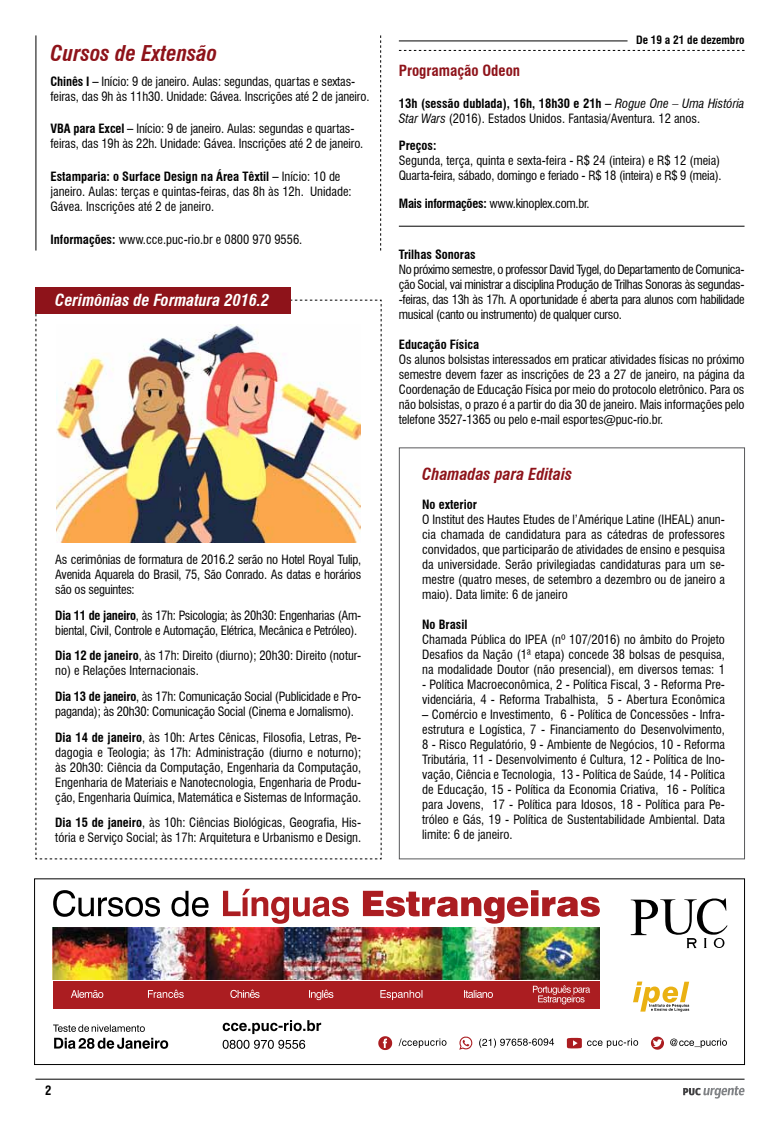
<style>
.page{position:relative;width:780px;height:1134px;background:#fff}
.page>*{position:absolute;margin:0;border:0;box-sizing:border-box;transform-origin:0 0}
.t1{font:italic 700 condensed 21.25px "Swiss 721 BT";color:#8e131a}
.t2{font:italic 700 condensed 16.25px "Swiss 721 BT";color:#fff}
.t3{font:italic 700 condensed 16.25px "Swiss 721 BT";color:#8e131a}
.t4{font:700 condensed 15px "Swiss 721 BT";color:#8e131a}
.t5{font:condensed 12.5px/15px "Swiss 721 BT";color:#000}
.t6{font:condensed 12.5px/15px "Swiss 721 BT";letter-spacing:-.02em;color:#000}
.t7{font:700 condensed 12.5px "Swiss 721 BT";color:#000}
.t8{font:700 condensed 11.25px "Swiss 721 BT";color:#000}
.s1{font-weight:700}
.s2{font-style:italic}
</style>
<div class="page">
<hr style="left:35px;top:1079px;width:709px;height:1px;background:#000">
<svg style="left:683px;top:1086px;width:61px;height:12px"></svg>
<svg style="left:35px;top:299px;width:347px;height:561px"></svg>
<div style="left:35px;top:287px;width:256px;height:26px;background:#8e131a"></div>
<div style="left:399px;top:447px;width:346px;height:412px;border:1px solid #58595b"></div>
<svg style="left:399px;top:50px;width:345px;height:1px"></svg>
<hr style="left:399px;top:40px;width:228px;height:1px;background:#000">
<hr style="left:399px;top:226px;width:345px;height:1px;background:#000">
<hr style="left:35px;top:35px;width:1px;height:216px;background:#000">
<svg style="left:380px;top:35px;width:1px;height:216px"></svg>
<img style="left:57px;top:324px;width:303px;height:218px">
<div style="left:53px;top:981px;width:546px;height:27px;background:#ab1d21"></div>
<img style="left:52px;top:927px;width:548px;height:52px">
<svg style="left:71px;top:989px;width:422px;height:11px"></svg>
<svg style="left:630px;top:898px;width:97px;height:51px"></svg>
<svg style="left:633px;top:981px;width:56px;height:30px"></svg>
<svg style="left:533px;top:985px;width:57px;height:19px"></svg>
<svg style="left:53px;top:890px;width:155px;height:27px"></svg>
<svg style="left:223px;top:889px;width:376px;height:35px"></svg>
<svg style="left:53px;top:1024px;width:115px;height:25px"></svg>
<svg style="left:223px;top:1020px;width:98px;height:29px"></svg>
<svg style="left:670px;top:1038px;width:57px;height:10px"></svg>
<svg style="left:651px;top:1036px;width:13px;height:14px"></svg>
<svg style="left:567px;top:1038px;width:71px;height:10px"></svg>
<svg style="left:479px;top:1038px;width:75px;height:10px"></svg>
<svg style="left:459px;top:1036px;width:14px;height:14px"></svg>
<svg style="left:398px;top:1038px;width:48px;height:10px"></svg>
<svg style="left:378px;top:1036px;width:14px;height:14px"></svg>
<div style="left:34px;top:878px;width:710px;height:187px;border:1px solid #000"></div>
<h1 class="t1" style="left:51px;top:40px;width:168px">Cursos de Extensão</h1>
<p class="t5" style="left:51px;top:73px;width:320px"><span class="s1">Chinês I –</span> Início: 9 de janeiro. Aulas: segundas, quartas e sextas&shy;feiras, das 9h às 11h30. Unidade: Gávea. Inscrições até 2 de janeiro.</p>
<p class="t5" style="left:51px;top:121px;width:314px"><span class="s1">VBA para Excel –</span> Início: 9 de janeiro. Aulas: segundas e quartas&shy;feiras, das 19h às 22h. Unidade: Gávea. Inscrições até 2 de janeiro.</p>
<p class="t5" style="left:51px;top:169px;width:303px"><span class="s1">Estamparia: o Surface Design na Área Têxtil –</span> Início: 10 de janeiro. Aulas: terças e quintas-feiras, das 8h às 12h. Unidade:<br>Gávea. Inscrições até 2 de janeiro.</p>
<p class="t5" style="left:51px;top:232px;width:253px"><span class="s1">Informações:</span> www.cce.puc-rio.br e 0800 970 9556.</p>
<h2 class="t2" style="left:55px;top:291px;width:215px">Cerimônias de Formatura 2016.2</h2>
<p class="t5" style="left:55px;top:552px;width:307px;text-align:justify">As cerimônias de formatura de 2016.2 serão no Hotel Royal Tulip, Avenida Aquarela do Brasil, 75, São Conrado. As datas e horários são os seguintes:</p>
<p class="t6" style="left:55px;top:608px;width:307px"><span class="s1">Dia 11 de janeiro</span>, às 17h: Psicologia; às 20h30: Engenharias (Am&shy;biental, Civil, Controle e Automação, Elétrica, Mecânica e Petróleo).</p>
<p class="t5" style="left:55px;top:648px;width:307px"><span class="s1">Dia 12 de janeiro</span>, às 17h: Direito (diurno); 20h30: Direito (notur&shy;no) e Relações Internacionais.</p>
<p class="t6" style="left:55px;top:689px;width:307px"><span class="s1">Dia 13 de janeiro</span>, às 17h: Comunicação Social (Publicidade e Pro&shy;paganda); às 20h30: Comunicação Social (Cinema e Jornalismo).</p>
<p class="t5" style="left:55px;top:729px;width:307px;text-align:justify"><span class="s1">Dia 14 de janeiro</span>, às 10h: Artes Cênicas, Filosofia, Letras, Pe&shy;dagogia e Teologia; às 17h: Administração (diurno e noturno); às 20h30: Ciência da Computação, Engenharia da Computação, Engenharia de Materiais e Nanotecnologia, Engenharia de Produ&shy;ção, Engenharia Química, Matemática e Sistemas de Informação.</p>
<p class="t5" style="left:55px;top:815px;width:307px"><span class="s1">Dia 15 de janeiro</span>, às 10h: Ciências Biológicas, Geografia, His&shy;tória e Serviço Social; às 17h: Arquitetura e Urbanismo e Design.</p>
<p class="t4" style="left:399px;top:61px;width:123px">Programação Odeon</p>
<p class="t8" style="left:636px;top:33px;width:110px">De 19 a 21 de dezembro</p>
<p class="t5" style="left:399px;top:96px;width:347px"><span class="s1">13h (sessão dublada), 16h, 18h30 e 21h –</span> <span class="s2">Rogue One – Uma História<br>Star Wars</span> (2016). Estados Unidos. Fantasia/Aventura. 12 anos.</p>
<p class="t7" style="left:399px;top:138px;width:39px">Preços:</p>
<p class="t5" style="left:399px;top:153px;width:324px">Segunda, terça, quinta e sexta-feira - R$ 24 (inteira) e R$ 12 (meia)<br>Quarta-feira, sábado, domingo e feriado - R$ 18 (inteira) e R$ 9 (meia).</p>
<p class="t6" style="left:399px;top:196px;width:192px"><span class="s1">Mais informações:</span> www.kinoplex.com.br.</p>
<p class="t7" style="left:399px;top:247px;width:78px">Trilhas Sonoras</p>
<p class="t5" style="left:399px;top:262px;width:347px;text-align:justify">No próximo semestre, o professor David Tygel, do Departamento de Comunica&shy;ção Social, vai ministrar a disciplina Produção de Trilhas Sonoras às segundas--feiras, das 13h às 17h. A oportunidade é aberta para alunos com habilidade musical (canto ou instrumento) de qualquer curso.</p>
<p class="t7" style="left:399px;top:337px;width:82px">Educação Física</p>
<p class="t5" style="left:399px;top:352px;width:347px;text-align:justify">Os alunos bolsistas interessados em praticar atividades físicas no próximo semestre devem fazer as inscrições de 23 a 27 de janeiro, na página da Coordenação de Educação Física por meio do protocolo eletrônico. Para os não bolsistas, o prazo é a partir do dia 30 de janeiro. Mais informações pelo telefone 3527-1365 ou pelo e-mail esportes@puc-rio.br.</p>
<h2 class="t3" style="left:422px;top:464px;width:151px">Chamadas para Editais</h2>
<p class="t7" style="left:422px;top:497px;width:56px">No exterior</p>
<p class="t5" style="left:422px;top:512px;width:304px;text-align:justify">O Institut des Hautes Etudes de l’Amérique Latine (IHEAL) anun&shy;cia chamada de candidatura para as cátedras de professores convidados, que participarão de atividades de ensino e pesquisa da universidade. Serão privilegiadas candidaturas para um se&shy;mestre (quatro meses, de setembro a dezembro ou de janeiro a maio). Data limite: 6 de janeiro</p>
<p class="t7" style="left:422px;top:617px;width:47px">No Brasil</p>
<p class="t5" style="left:422px;top:632px;width:304px;text-align:justify">Chamada Pública do IPEA (nº 107/2016) no âmbito do Projeto Desafios da Nação (1ª etapa) concede 38 bolsas de pesquisa, na modalidade Doutor (não presencial), em diversos temas: 1</p>
<p class="t5" style="left:422px;top:677px;width:304px">- Política Macroeconômica, 2 - Política Fiscal, 3 - Reforma Pre&shy;videnciária, 4 - Reforma Trabalhista, 5 - Abertura Econômica</p>
<p class="t5" style="left:422px;top:707px;width:304px;text-align:justify">– Comércio e Investimento, 6 - Política de Concessões - Infra&shy;estrutura e Logística, 7 - Financiamento do Desenvolvimento, 8 - Risco Regulatório, 9 - Ambiente de Negócios, 10 - Reforma Tributária, 11 - Desenvolvimento é Cultura, 12 - Política de Ino&shy;vação, Ciência e Tecnologia, 13 - Política de Saúde, 14 - Política de Educação, 15 - Política da Economia Criativa, 16 - Política para Jovens, 17 - Política para Idosos, 18 - Política para Pe&shy;tróleo e Gás, 19 - Política de Sustentabilidade Ambiental. Data limite: 6 de janeiro.</p>
<p class="t7" style="left:45px;top:1083px;width:8px">2</p>
</div>
